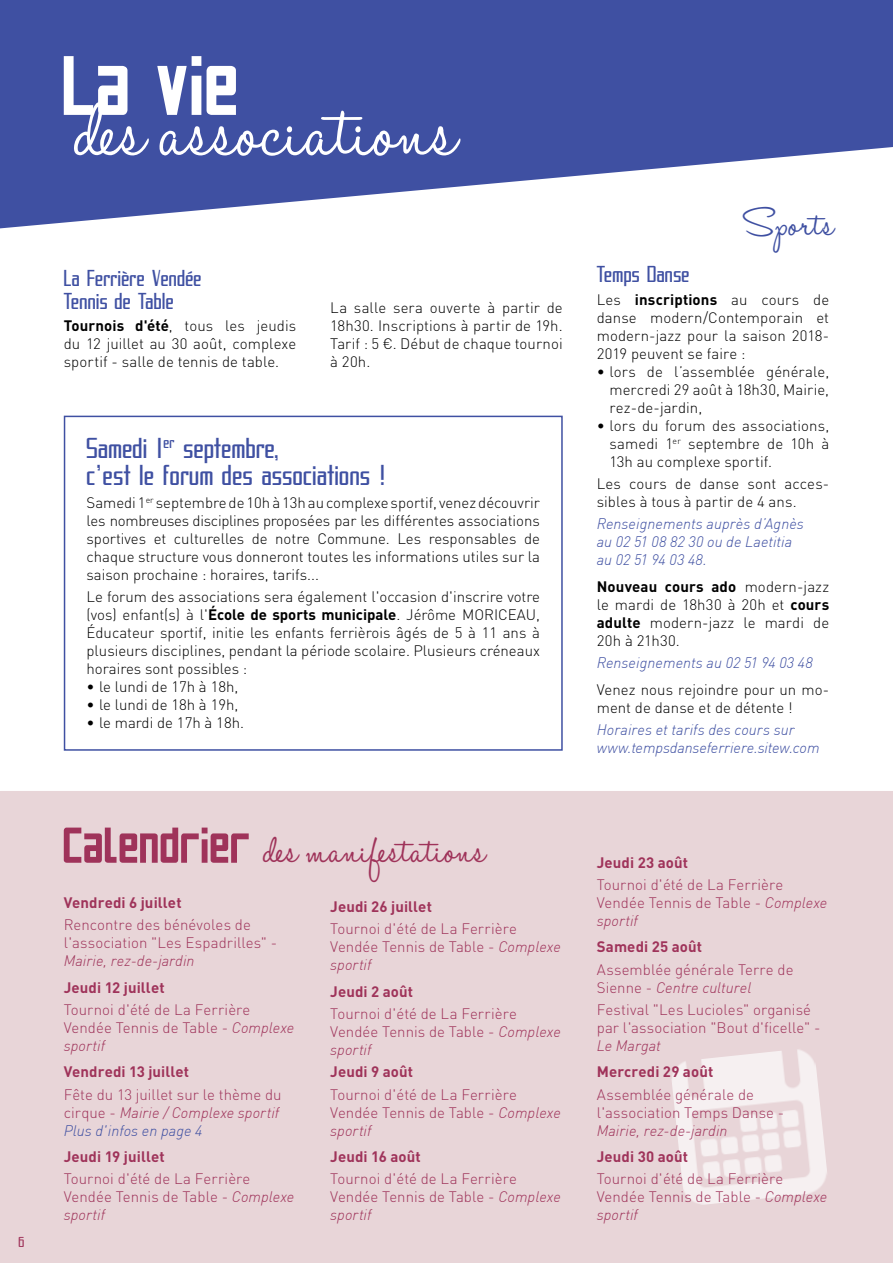
<style>
.page{position:relative;width:893px;height:1263px;background:#fff}
.page>*{position:absolute;margin:0;border:0;box-sizing:border-box;transform-origin:0 0}
.t1{font:100.35px "Halo Handletter";color:#fff}
.t2{font:100.35px "Puente Bueno St";color:#fff}
.t3{font:48px "Halo Handletter";letter-spacing:.01em;color:#9f335a}
.t4{font:45px "Halo Handletter";letter-spacing:.02em;color:#3f50a2}
.t5{font:30px/27px "SF Proverbial Gothic Condensed";letter-spacing:.02em;color:#3f50a2}
.t6{font:24px/22.5px "SF Proverbial Gothic Condensed";letter-spacing:.02em;color:#3f50a2}
.t7{font:300 15px/18px "DIN Pro";color:#000;text-align:justify}
.t8{font:300 15px/18px "DIN Pro";letter-spacing:.005em;color:#9f335a}
.t9{font:italic 300 15px/18px "DIN";letter-spacing:.005em;color:#9f335a}
.t10{font:700 15px "DIN Pro";letter-spacing:.005em;color:#9f335a}
.t11{font:italic 300 15px/18px "DIN";letter-spacing:.005em;color:#3f50a2}
.t12{font:15px "SF Proverbial Gothic Condensed";color:#9f335a}
.s1{font-weight:700}
.s2{font-family:"Puente Bueno St";font-size:60px}
.s3{font-family:"DIN";font-style:italic}
.s4{font-family:"DIN Pro";font-style:normal}
.s5{color:#3f50a2}
</style>
<div class="page">
<div style="left:0;top:791px;width:893px;height:472px;background:#e8d5d8"></div>
<svg style="left:0;top:0;width:893px;height:228px;fill:#3f50a2"></svg>
<img style="left:671px;top:1049px;width:156px;height:156px">
<div style="left:64px;top:416px;width:499px;height:335px;border:2px solid #3f50a2"></div>
<p class="t12" style="left:18px;top:1233px;width:9px">6</p>
<h1 class="t2" style="left:64px;top:31px;width:179px">La vie</h1>
<h1 class="t1" style="left:75px;top:75px;width:384px">des associations</h1>
<h3 class="t6" style="left:64px;top:267px;width:139px">La Ferrière Vendée<br>Tennis de Table</h3>
<p class="t7" style="left:64px;top:316px;width:234px"><span class="s1">Tournois d'été</span>, tous les jeudis du 12 juillet au 30 août, complexe sportif - salle de tennis de table.</p>
<p class="t7" style="left:330px;top:298px;width:234px">La salle sera ouverte à partir de 18h30. I nscriptions à partir de 19h.<br>Tarif : 5 €. Début de chaque tournoi à 20h.</p>
<h3 class="t5" style="left:87px;top:435px;width:301px">Samedi 1<sup>er</sup> septembre,<br>c'est le forum des associations !</h3>
<p class="t7" style="left:87px;top:493px;width:455px">Samedi 1<sup>er</sup> septembre de 10h à 13h au complexe sportif, venez découvrir les nombreuses disciplines proposées par les différentes associations sportives et culturelles de notre Commune. Les responsables de chaque structure vous donneront toutes les informations utiles sur la saison prochaine : horaires, tarifs...</p>
<p class="t7" style="left:87px;top:587px;width:455px">Le forum des associations sera également l'occasion d'inscrire votre (vos) enfant(s) à l'<span class="s1">École de sports municipale</span>. Jérôme MORI</p>
<p class="t7" style="left:87px;top:605px;width:455px;text-indent:412px">CEAU, Éducateur sportif, initie les enfants ferrièrois âgés de 5 à 11 ans à plusieurs disciplines, pendant la période scolaire. Plusieurs créneaux horaires sont possibles :</p>
<p class="t7" style="left:87px;top:677px;width:153px">• le lundi de 17h à 18h,</p>
<p class="t7" style="left:87px;top:695px;width:153px">• le lundi de 18h à 19h,</p>
<p class="t7" style="left:87px;top:713px;width:159px">• le mardi de 17h à 18h.</p>
<h2 class="t3" style="left:64px;top:824px;width:423px"><span class="s2">Calendrier</span> des manifestations</h2>
<p class="t10" style="left:64px;top:892px;width:119px">Vendredi 6 juillet</p>
<p class="t8" style="left:64px;top:915px;width:215px">Rencontre des bénévoles de l'association "Les Espadrilles" -</p>
<p class="t9" style="left:64px;top:951px;width:132px">Mairie, rez-de-jardin</p>
<p class="t10" style="left:64px;top:977px;width:102px">Jeudi 12 juillet</p>
<p class="t8" style="left:64px;top:1000px;width:232px">Tournoi d'été de La Ferrière<br>Vendée Tennis de Table - <span class="s3">Complexe</span></p>
<p class="t9" style="left:64px;top:1036px;width:43px">sportif</p>
<p class="t10" style="left:64px;top:1062px;width:127px">Vendredi 13 juillet</p>
<p class="t8" style="left:64px;top:1085px;width:219px">Fête du 13 juillet sur le thème du</p>
<p class="t9" style="left:64px;top:1103px;width:217px"><span class="s4">cirque -</span> Mairie / Complexe sportif<br><span class="s5">Plus d'infos en page 4</span></p>
<p class="t10" style="left:64px;top:1146px;width:102px">Jeudi 19 juillet</p>
<p class="t8" style="left:64px;top:1169px;width:232px">Tournoi d'été de La Ferrière<br>Vendée Tennis de Table - <span class="s3">Complexe</span></p>
<p class="t9" style="left:64px;top:1206px;width:43px">sportif</p>
<p class="t10" style="left:330px;top:896px;width:103px">Jeudi 26 juillet</p>
<p class="t8" style="left:330px;top:919px;width:232px">Tournoi d'été de La Ferrière<br>Vendée Tennis de Table - <span class="s3">Complexe</span></p>
<p class="t9" style="left:330px;top:956px;width:43px">sportif</p>
<p class="t10" style="left:330px;top:981px;width:84px">Jeudi 2 août</p>
<p class="t8" style="left:330px;top:1004px;width:232px">Tournoi d'été de La Ferrière<br>Vendée Tennis de Table - <span class="s3">Complexe</span></p>
<p class="t9" style="left:330px;top:1040px;width:43px">sportif</p>
<p class="t10" style="left:330px;top:1062px;width:84px">Jeudi 9 août</p>
<p class="t8" style="left:330px;top:1084px;width:232px">Tournoi d'été de La Ferrière<br>Vendée Tennis de Table - <span class="s3">Complexe</span></p>
<p class="t9" style="left:330px;top:1121px;width:43px">sportif</p>
<p class="t10" style="left:330px;top:1146px;width:92px">Jeudi 16 août</p>
<p class="t8" style="left:330px;top:1169px;width:232px">Tournoi d'été de La Ferrière<br>Vendée Tennis de Table - <span class="s3">Complexe</span></p>
<p class="t9" style="left:330px;top:1206px;width:43px">sportif</p>
<h3 class="t4" style="left:744px;top:199px;width:91px">Sports</h3>
<h3 class="t6" style="left:597px;top:263px;width:94px">Temps Danse</h3>
<p class="t7" style="left:597px;top:290px;width:234px">Les <span class="s1">inscriptions</span> au cours de danse modern/Contemporain et modern-jazz pour la saison 2018- 2019 peuvent se faire :</p>
<p class="t7" style="left:609px;top:362px;width:221px;text-indent:-13px">• lors de l’assemblée générale, mercredi 29 août à 18h30, Mairie, rez-de-jardin,</p>
<p class="t7" style="left:609px;top:416px;width:221px;text-indent:-13px">• lors du forum des associations, samedi 1<sup>er</sup> septembre de 10h à 13h au complexe sportif.</p>
<p class="t7" style="left:597px;top:474px;width:234px">Les cours de danse sont acces&shy;sibles à tous à partir de 4 ans.</p>
<p class="t11" style="left:597px;top:515px;width:209px">Renseignements auprès d’Agnès au 02 51 08 82 30 ou de Laetitia au 02 51 94 03 48.</p>
<p class="t7" style="left:597px;top:577px;width:234px"><span class="s1">Nouveau cours ado</span> modern-jazz le mardi de 18h30 à 20h et <span class="s1">cours adulte</span> modern-jazz le mardi de 20h à 21h30.</p>
<p class="t11" style="left:597px;top:653px;width:218px">Renseignements au 02 51 94 03 48</p>
<p class="t7" style="left:597px;top:679px;width:234px">Venez nous rejoindre pour un mo&shy;ment de danse et de détente !</p>
<p class="t11" style="left:597px;top:720px;width:224px">Horaires et tarifs des cours sur www.tempsdanseferriere.sitew.com</p>
<p class="t10" style="left:597px;top:852px;width:93px">Jeudi 23 août</p>
<p class="t8" style="left:597px;top:875px;width:232px">Tournoi d'été de La Ferrière<br>Vendée Tennis de Table - <span class="s3">Complexe</span></p>
<p class="t9" style="left:597px;top:911px;width:43px">sportif</p>
<p class="t10" style="left:597px;top:937px;width:107px">Samedi 25 août</p>
<p class="t8" style="left:597px;top:959px;width:198px">Assemblée générale Terre de</p>
<p class="t9" style="left:597px;top:978px;width:156px"><span class="s4">Sienne -</span> Centre culturel</p>
<p class="t8" style="left:597px;top:1000px;width:225px">Festival "Les Lucioles" organisé par l'association "Bout d'ficelle" -</p>
<p class="t9" style="left:597px;top:1036px;width:66px">Le Margat</p>
<p class="t10" style="left:597px;top:1062px;width:118px">Mercredi 29 août</p>
<p class="t8" style="left:597px;top:1084px;width:189px">Assemblée générale de l'association Temps Danse -</p>
<p class="t9" style="left:597px;top:1121px;width:132px">Mairie, rez-de-jardin</p>
<p class="t10" style="left:597px;top:1146px;width:93px">Jeudi 30 août</p>
<p class="t8" style="left:597px;top:1169px;width:232px">Tournoi d'été de La Ferrière<br>Vendée Tennis de Table - <span class="s3">Complexe</span></p>
<p class="t9" style="left:597px;top:1206px;width:43px">sportif</p>
</div>
